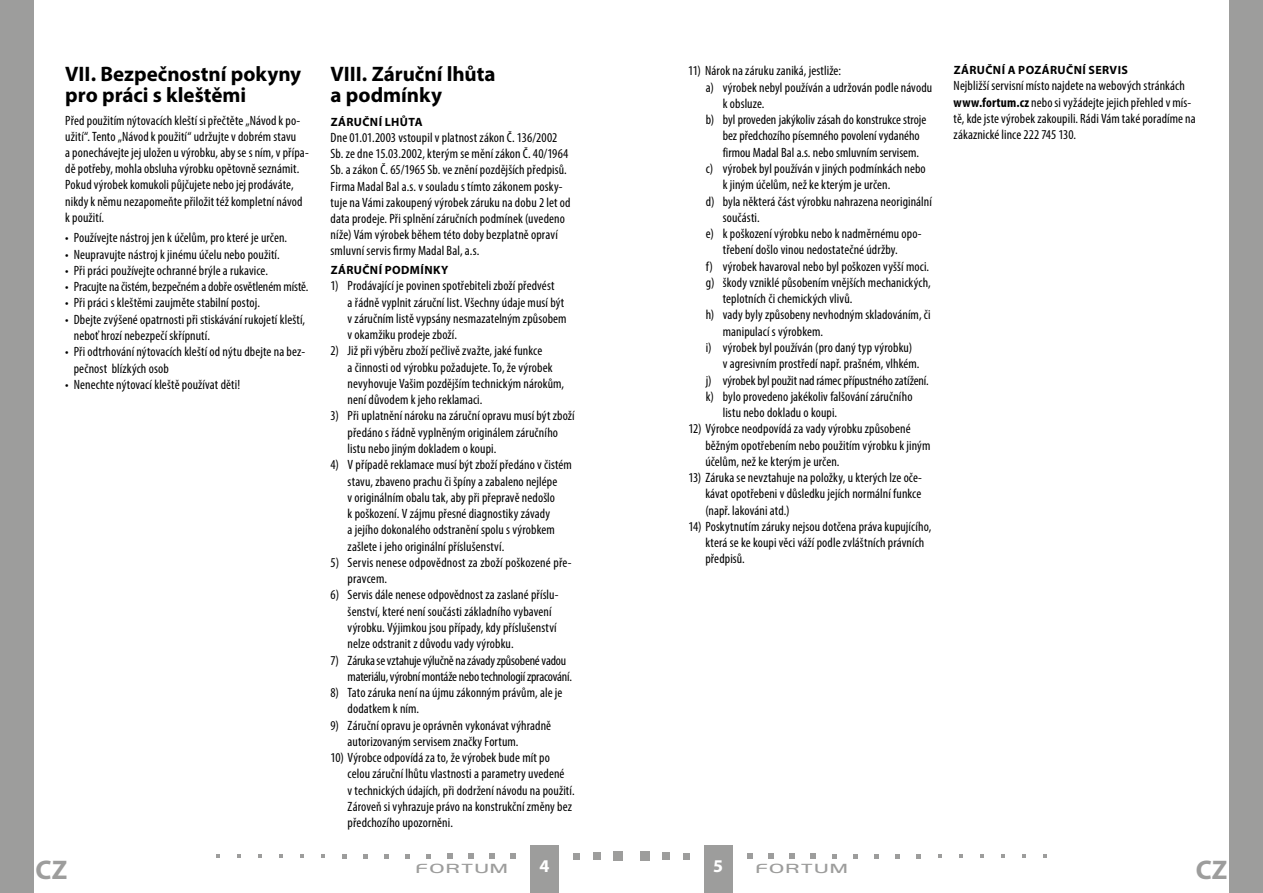
<style>
.page{position:relative;width:1263px;height:893px;background:#fff}
.page>*{position:absolute;margin:0;border:0;box-sizing:border-box;transform-origin:0 0}
.t1{font:700 27px "Myriad Pro";color:#9d9d9c}
.t2{font:700 21px/21px "Myriad Pro";color:#000}
.t3{font:700 18px "Myriad Pro";color:#fff}
.t4{font:condensed 13.5px/16.2px "Myriad Pro";letter-spacing:.01em;color:#000}
.t5{font:condensed 13.5px/16.2px "Myriad Pro";letter-spacing:-.015em;color:#000}
.t6{font:condensed 13.5px "Myriad Pro";letter-spacing:-.01em;color:#000}
.t7{font:700 12px "Myriad Pro";letter-spacing:.03em;color:#000}
.t8{font:12px "Highland Gothic Light Medium CE";letter-spacing:.115em;color:#9d9d9c;scale:1.5 1}
.s1{font-weight:700}
</style>
<div class="page">
<div style="left:0;top:0;width:34px;height:893px;background:#9d9d9c"></div>
<div style="left:1229px;top:0;width:34px;height:893px;background:#9d9d9c"></div>
<div style="left:704px;top:844px;width:29px;height:49px;background:#9d9d9c"></div>
<div style="left:530px;top:844px;width:28px;height:49px;background:#9d9d9c"></div>
<div style="left:640px;top:851px;width:9px;height:10px;background:#9d9d9c"></div>
<div style="left:662px;top:852px;width:8px;height:8px;background:#9d9d9c"></div>
<div style="left:683px;top:853px;width:7px;height:6px;background:#9d9d9c"></div>
<svg style="left:747px;top:853px;width:6px;height:6px"></svg>
<svg style="left:768px;top:853px;width:6px;height:6px"></svg>
<svg style="left:789px;top:853px;width:6px;height:6px"></svg>
<svg style="left:811px;top:853px;width:5px;height:6px"></svg>
<svg style="left:832px;top:854px;width:5px;height:4px"></svg>
<svg style="left:853px;top:854px;width:5px;height:4px"></svg>
<svg style="left:874px;top:854px;width:5px;height:4px"></svg>
<svg style="left:895px;top:854px;width:5px;height:4px"></svg>
<svg style="left:916px;top:854px;width:5px;height:4px"></svg>
<svg style="left:938px;top:854px;width:4px;height:4px"></svg>
<svg style="left:959px;top:854px;width:4px;height:4px"></svg>
<svg style="left:980px;top:854px;width:4px;height:4px"></svg>
<svg style="left:1001px;top:854px;width:4px;height:4px"></svg>
<svg style="left:1022px;top:854px;width:4px;height:4px"></svg>
<svg style="left:1043px;top:854px;width:4px;height:4px"></svg>
<div style="left:614px;top:851px;width:9px;height:10px;background:#9d9d9c"></div>
<div style="left:593px;top:852px;width:8px;height:8px;background:#9d9d9c"></div>
<svg style="left:573px;top:853px;width:6px;height:6px"></svg>
<svg style="left:510px;top:853px;width:6px;height:6px"></svg>
<svg style="left:489px;top:853px;width:5px;height:6px"></svg>
<svg style="left:468px;top:853px;width:5px;height:6px"></svg>
<svg style="left:447px;top:853px;width:5px;height:6px"></svg>
<svg style="left:426px;top:854px;width:5px;height:4px"></svg>
<svg style="left:405px;top:854px;width:5px;height:4px"></svg>
<svg style="left:384px;top:854px;width:5px;height:4px"></svg>
<svg style="left:363px;top:854px;width:5px;height:4px"></svg>
<svg style="left:342px;top:854px;width:5px;height:4px"></svg>
<svg style="left:321px;top:854px;width:4px;height:4px"></svg>
<svg style="left:300px;top:854px;width:4px;height:4px"></svg>
<svg style="left:279px;top:854px;width:4px;height:4px"></svg>
<svg style="left:258px;top:854px;width:4px;height:4px"></svg>
<svg style="left:237px;top:854px;width:4px;height:4px"></svg>
<svg style="left:216px;top:854px;width:4px;height:4px"></svg>
<h2 class="t2" style="left:65px;top:63px;width:237px">VII. Bezpečnostní pokyny pro práci s kleštěmi</h2>
<p class="t4" style="left:65px;top:112px;width:245px">Před použitím nýtovacích kleští si přečtěte „Návod k po&shy;užití“. Tento „Návod k použití“ udržujte v dobrém stavu<br>a ponechávejte jej uložen u výrobku, aby se s ním, v přípa&shy;dě potřeby, mohla obsluha výrobku opětovně seznámit.<br>Pokud výrobek komukoli půjčujete nebo jej prodáváte, nikdy k němu nezapomeňte přiložit též kompletní návod k použití.</p>
<p class="t4" style="left:65px;top:230px;width:223px">• Používejte nástroj jen k účelům, pro které je určen.</p>
<p class="t4" style="left:65px;top:246px;width:216px">• Neupravujte nástroj k jinému účelu nebo použití.</p>
<p class="t4" style="left:65px;top:262px;width:204px">• Při práci používejte ochranné brýle a rukavice.</p>
<p class="t4" style="left:65px;top:278px;width:245px">• Pracujte na čistém, bezpečném a dobře osvětleném místě.</p>
<p class="t4" style="left:65px;top:295px;width:196px">• Při práci s kleštěmi zaujměte stabilní postoj.</p>
<p class="t4" style="left:74px;top:311px;width:233px;text-indent:-9px">• Dbejte zvýšené opatrnosti při stiskávání rukojetí kleští, neboť hrozí nebezpečí skřípnutí.</p>
<p class="t4" style="left:74px;top:343px;width:233px;text-indent:-9px">• Při odtrhování nýtovacích kleští od nýtu dbejte na bez&shy;pečnost blízkých osob</p>
<p class="t4" style="left:65px;top:376px;width:176px">• Nenechte nýtovací kleště používat děti!</p>
<h2 class="t2" style="left:331px;top:63px;width:167px">VIII. Záruční lhůta a podmínky</h2>
<p class="t7" style="left:331px;top:114px;width:93px">ZÁRUČNÍ LHŮTA</p>
<p class="t4" style="left:331px;top:129px;width:242px">Dne 01.01.2003 vstoupil v platnost zákon Č. 136/2002<br>Sb. ze dne 15.03.2002, kterým se mění zákon Č. 40/1964<br>Sb. a zákon Č. 65/1965 Sb. ve znění pozdějších předpisů.<br>Firma Madal Bal a.s. v souladu s tímto zákonem posky&shy;tuje na Vámi zakoupený výrobek záruku na dobu 2 let od data prodeje. Při splnění záručních podmínek (uvedeno níže) Vám výrobek během této doby bezplatně opraví smluvní servis firmy Madal Bal, a.s.</p>
<p class="t7" style="left:331px;top:262px;width:119px">ZÁRUČNÍ PODMÍNKY</p>
<p class="t4" style="left:348px;top:278px;width:220px;text-indent:-17px">1) Prodávající je povinen spotřebiteli zboží předvést<br>a řádně vyplnit záruční list. Všechny údaje musí být v záručním listě vypsány nesmazatelným způsobem v okamžiku prodeje zboží.</p>
<p class="t4" style="left:348px;top:343px;width:218px;text-indent:-17px">2) Již při výběru zboží pečlivě zvažte, jaké funkce<br>a činnosti od výrobku požadujete. To, že výrobek nevyhovuje Vašim pozdějším technickým nárokům, není důvodem k jeho reklamaci.</p>
<p class="t4" style="left:348px;top:408px;width:229px;text-indent:-17px">3) Při uplatnění nároku na záruční opravu musí být zboží předáno s řádně vyplněným originálem záručního listu nebo jiným dokladem o koupi.</p>
<p class="t4" style="left:348px;top:457px;width:226px;text-indent:-17px">4) V případě reklamace musí být zboží předáno v čistém stavu, zbaveno prachu či špíny a zabaleno nejlépe<br>v originálním obalu tak, aby při přepravě nedošlo<br>k poškození. V zájmu přesné diagnostiky závady<br>a jejího dokonalého odstranění spolu s výrobkem zašlete i jeho originální příslušenství.</p>
<p class="t4" style="left:348px;top:554px;width:225px;text-indent:-17px">5) Servis nenese odpovědnost za zboží poškozené pře&shy;pravcem.</p>
<p class="t4" style="left:348px;top:587px;width:212px;text-indent:-17px">6) Servis dále nenese odpovědnost za zaslané příslu&shy;šenství, které není součásti základního vybavení výrobku. Výjimkou jsou případy, kdy příslušenství nelze odstranit z důvodu vady výrobku.</p>
<p class="t5" style="left:348px;top:652px;width:226px;text-indent:-17px">7) Záruka se vztahuje výlučně na závady způsobené vadou materiálu, výrobní montáže nebo technologií zpracování.</p>
<p class="t4" style="left:348px;top:684px;width:216px;text-indent:-17px">8) Tato záruka není na újmu zákonným právům, ale je dodatkem k ním.</p>
<p class="t4" style="left:348px;top:717px;width:205px;text-indent:-17px">9) Záruční opravu je oprávněn vykonávat výhradně autorizovaným servisem značky Fortum.</p>
<p class="t4" style="left:348px;top:749px;width:229px;text-indent:-17px">10) Výrobce odpovídá za to, že výrobek bude mít po celou záruční lhůtu vlastnosti a parametry uvedené<br>v technických údajích, při dodržení návodu na použití.<br>Zároveň si vyhrazuje právo na konstrukční změny bez předchozího upozorněni.</p>
<p class="t4" style="left:688px;top:63px;width:154px">11) Nárok na záruku zaniká, jestliže:</p>
<p class="t4" style="left:706px;top:79px;width:228px">a) výrobek nebyl používán a udržován podle návodu</p>
<p class="t4" style="left:723px;top:95px;width:43px">k obsluze.</p>
<p class="t4" style="left:706px;top:111px;width:222px">b) byl proveden jakýkoliv zásah do konstrukce stroje</p>
<p class="t4" style="left:723px;top:128px;width:198px">bez předchozího písemného povolení vydaného</p>
<p class="t4" style="left:723px;top:144px;width:198px">firmou Madal Bal a.s. nebo smluvním servisem.</p>
<p class="t4" style="left:706px;top:160px;width:221px">c) výrobek byl používán v jiných podmínkách nebo</p>
<p class="t4" style="left:723px;top:177px;width:169px">k jiným účelům, než ke kterým je určen.</p>
<p class="t4" style="left:706px;top:193px;width:228px">d) byla některá část výrobku nahrazena neoriginální</p>
<p class="t4" style="left:723px;top:209px;width:38px">součásti.</p>
<p class="t4" style="left:706px;top:225px;width:217px">e) k poškození výrobku nebo k nadměrnému opo-</p>
<p class="t4" style="left:723px;top:242px;width:177px">třebení došlo vinou nedostatečné údržby.</p>
<p class="t4" style="left:706px;top:258px;width:225px">f) výrobek havaroval nebo byl poškozen vyšší moci.</p>
<p class="t4" style="left:706px;top:274px;width:226px">g) škody vzniklé působením vnějších mechanických,</p>
<p class="t4" style="left:723px;top:290px;width:131px">teplotních či chemických vlivů.</p>
<p class="t4" style="left:706px;top:307px;width:226px">h) vady byly způsobeny nevhodným skladováním, či</p>
<p class="t4" style="left:723px;top:323px;width:102px">manipulací s výrobkem.</p>
<p class="t4" style="left:706px;top:339px;width:208px">i) výrobek byl používán (pro daný typ výrobku)</p>
<p class="t4" style="left:723px;top:355px;width:198px">v agresivním prostředí např. prašném, vlhkém.</p>
<p class="t6" style="left:706px;top:372px;width:224px">j) výrobek byl použit nad rámec přípustného zatížení.</p>
<p class="t4" style="left:706px;top:388px;width:208px">k) bylo provedeno jakékoliv falšování záručního</p>
<p class="t4" style="left:723px;top:404px;width:116px">listu nebo dokladu o koupi.</p>
<p class="t4" style="left:705px;top:421px;width:227px;text-indent:-17px">12) Výrobce neodpovídá za vady výrobku způsobené běžným opotřebením nebo použitím výrobku k jiným účelům, než ke kterým je určen.</p>
<p class="t4" style="left:705px;top:469px;width:218px;text-align:justify;text-indent:-17px">13) Záruka se nevztahuje na položky, u kterých lze oče&shy;kávat opotřebeni v důsledku jejích normální funkce (např. lakováni atd.)</p>
<p class="t4" style="left:705px;top:518px;width:228px;text-indent:-17px">14) Poskytnutím záruky nejsou dotčena práva kupujícího, která se ke koupi věci váží podle zvláštních právních předpisů.</p>
<p class="t7" style="left:954px;top:62px;width:176px">ZÁRUČNÍ A POZÁRUČNÍ SERVIS</p>
<p class="t4" style="left:954px;top:78px;width:244px">Nejbližší servisní místo najdete na webových stránkách <span class="s1">www.fortum.cz</span> nebo si vyžádejte jejich přehled v mís&shy;tě, kde jste výrobek zakoupili. Rádi Vám také poradíme na zákaznické lince 222 745 130.</p>
<h1 class="t1" style="left:36px;top:852px;width:33px">CZ</h1>
<p class="t8" style="left:416px;top:861px;width:62px">FORTUM</p>
<h3 class="t3" style="left:539px;top:855px;width:11px">4</h3>
<h3 class="t3" style="left:713px;top:855px;width:11px">5</h3>
<p class="t8" style="left:756px;top:861px;width:62px">FORTUM</p>
<h1 class="t1" style="left:1196px;top:852px;width:33px">CZ</h1>
</div>
